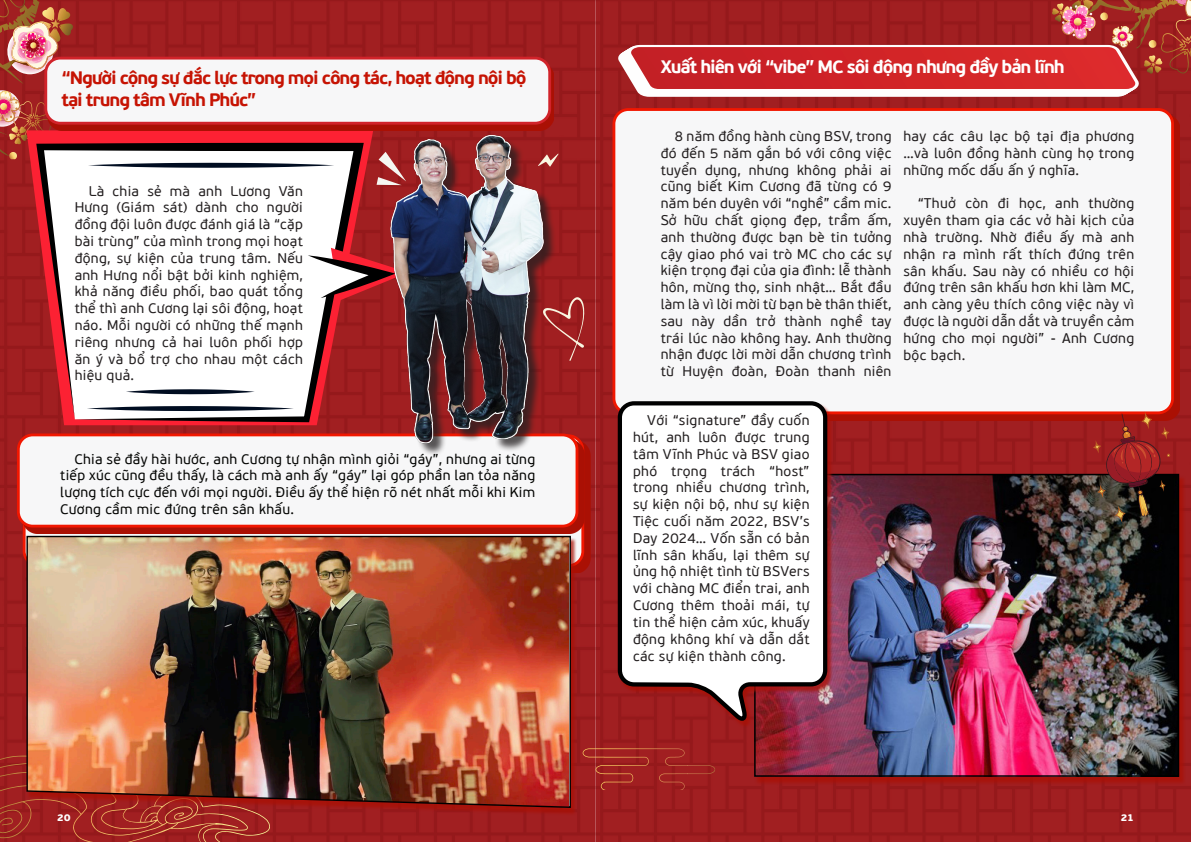
<style>
.page{position:relative;width:1191px;height:842px;background:#fff}
.page>*{position:absolute;margin:0;border:0;box-sizing:border-box;transform-origin:0 0}
.Nd_tin_K{font:18px/21.6px "FS PF Beau Sans Pro Bold";letter-spacing:-.06em;color:#c61303}
.Nd_tin_K-2{font:18px "FS PF Beau Sans Pro Bold";letter-spacing:-.06em;color:#fff}
.noi_dung_con_K{font:14px/16.8px "FS PF Beau Sans Pro";letter-spacing:.02em;color:#231f20;text-align:justify}
.noi_dung_con_K-2{font:14px/16.8px "FS PF Beau Sans Pro";letter-spacing:.02em;color:#040503;text-align:justify}
.t1{font:10px "FS PF Beau Sans Pro Black";color:#fff}
</style>
<div class="page">
<img style="left:0;top:0;width:1191px;height:842px">
<svg style="left:617px;top:0;width:574px;height:97px;background:#bc3b3c"></svg>
<img style="left:0;top:0;width:75px;height:159px">
<svg style="left:582px;top:748px;width:133px;height:42px;background:#a22523"></svg>
<svg style="left:0;top:747px;width:26px;height:40px"></svg>
<div style="left:754px;top:475px;width:432px;height:310px;background:#aa1004;opacity:.75"></div>
<img style="left:753px;top:473px;width:427px;height:304px">
<div style="left:618px;top:114px;width:562px;height:306px;background:#aa1004"></div>
<div style="left:614px;top:110px;width:558px;height:303px;background:#f7f7f8;border-radius:14px"></div>
<div style="left:612px;top:108px;width:562px;height:306px;border:3px solid #f11701;border-radius:14px"></div>
<svg style="left:23px;top:446px;width:561px;height:88px;background:#b01206"></svg>
<div style="left:18px;top:435px;width:559px;height:91px;background:#f7f7f8;border-radius:14px"></div>
<div style="left:17px;top:433px;width:561px;height:94px;border:3px solid #f11701;border-radius:14px"></div>
<svg style="left:26px;top:130px;width:287px;height:295px;background:#d81f2b"></svg>
<svg style="left:36px;top:143px;width:277px;height:279px"></svg>
<svg style="left:88px;top:163px;width:225px;height:5px"></svg>
<svg style="left:87px;top:406px;width:207px;height:5px"></svg>
<svg style="left:126px;top:389px;width:129px;height:5px"></svg>
<svg style="left:308px;top:248px;width:5px;height:53px"></svg>
<div style="left:48px;top:63px;width:506px;height:68px;background:#aa1004"></div>
<div style="left:46px;top:58px;width:503px;height:65px;background:#f7f7f8;border-radius:14px"></div>
<div style="left:44px;top:57px;width:507px;height:68px;border:3px solid #d1232a;border-radius:14px"></div>
<div style="left:392px;top:137px;width:165px;height:319px;background:#231f20;opacity:.75"></div>
<img style="left:313px;top:115px;width:271px;height:331px">
<div style="left:27px;top:537px;width:550px;height:279px;background:#aa1004;opacity:.75"></div>
<img style="left:26px;top:535px;width:545px;height:274px">
<div style="left:618px;top:403px;width:215px;height:325px;background:#aa1004;opacity:.75"></div>
<svg style="left:615px;top:399px;width:214px;height:325px"></svg>
<svg style="left:376px;top:152px;width:30px;height:33px"></svg>
<svg style="left:543px;top:297px;width:42px;height:64px;background:#a63232"></svg>
<svg style="left:1093px;top:411px;width:77px;height:112px;background:#772620"></svg>
<p class="Nd_tin_K" style="left:61px;top:66px;width:466px">“Người cộng sự đắc lực trong mọi công tác, hoạt động nội bộ tại trung tâm Vĩnh Phúc”</p>
<p class="noi_dung_con_K" style="left:75px;top:182px;width:230px;text-indent:14px">Là chia sẻ mà anh Lương Văn Hưng (Giám sát) dành cho người đồng đội luôn được đánh giá là “cặp bài trùng” của mình trong mọi hoạt động, sự kiện của trung tâm. Nếu anh Hưng nổi bật bởi kinh nghiệm, khả năng điều phối, bao quát tổng thể thì anh Cương lại sôi động, hoạt náo. Mỗi người có những thế mạnh riêng nhưng cả hai luôn phối hợp ăn ý và bổ trợ cho nhau một cách hiệu quả.</p>
<p class="noi_dung_con_K-2" style="left:60px;top:450px;width:476px;text-indent:14px">Chia sẻ đầy hài hước, anh Cương tự nhận mình giỏi “gáy”, nhưng ai từng tiếp xúc cũng đều thấy, là cách mà anh ấy “gáy” lại góp phần lan tỏa năng lượng tích cực đến với mọi người. Điều ấy thể hiện rõ nét nhất mỗi khi Kim Cương cầm mic đứng trên sân khấu.</p>
<p class="Nd_tin_K-2" style="left:660px;top:53px;width:406px">Xuất hiên với “vibe” MC sôi động nhưng đầy bản lĩnh</p>
<p class="noi_dung_con_K" style="left:660px;top:127px;width:232px;text-indent:14px">8 năm đồng hành cùng BSV, trong đó đến 5 năm gắn bó với công việc tuyển dụng, nhưng không phải ai cũng biết Kim Cương đã từng có 9 năm bén duyên với “nghề” cầm mic.<br>Sở hữu chất giọng đẹp, trầm ấm, anh thường được bạn bè tin tưởng cậy giao phó vai trò MC cho các sự kiện trọng đại của gia đình: lễ thành hôn, mừng thọ, sinh nhật… Bắt đầu làm là vì lời mời từ bạn bè thân thiết, sau này dần trở thành nghề tay trái lúc nào không hay. Anh thường nhận được lời mời dẫn chương trình từ Huyện đoàn, Đoàn thanh niên</p>
<p class="noi_dung_con_K" style="left:903px;top:127px;width:232px">hay các câu lạc bộ tại địa phương …và luôn đồng hành cùng họ trong những mốc dấu ấn ý nghĩa.</p>
<p class="noi_dung_con_K" style="left:903px;top:194px;width:232px;text-indent:14px">“Thuở còn đi học, anh thường xuyên tham gia các vở hài kịch của nhà trường. Nhờ điều ấy mà anh nhận ra mình rất thích đứng trên sân khấu. Sau này có nhiều cơ hội đứng trên sân khấu hơn khi làm MC, anh càng yêu thích công việc này vì được là người dẫn dắt và truyền cảm hứng cho mọi người” - Anh Cương bộc bạch.</p>
<p class="noi_dung_con_K" style="left:633px;top:411px;width:178px;text-indent:14px">Với “signature” đầy cuốn hút, anh luôn được trung tâm Vĩnh Phúc và BSV giao phó trọng trách “host” trong nhiều chương trình, sự kiện nội bộ, như sự kiện Tiệc cuối năm 2022, BSV’s Day 2024… Vốn sẵn có bản lĩnh sân khấu, lại thêm sự ủng hộ nhiệt tình từ BSVers với chàng MC điển trai, anh Cương thêm thoải mái, tự tin thể hiện cảm xúc, khuấy động không khí và dẫn dắt các sự kiện thành công.</p>
<p class="t1" style="left:57px;top:809px;width:15px">20</p>
<p class="t1" style="left:1120px;top:809px;width:15px">21</p>
</div>
